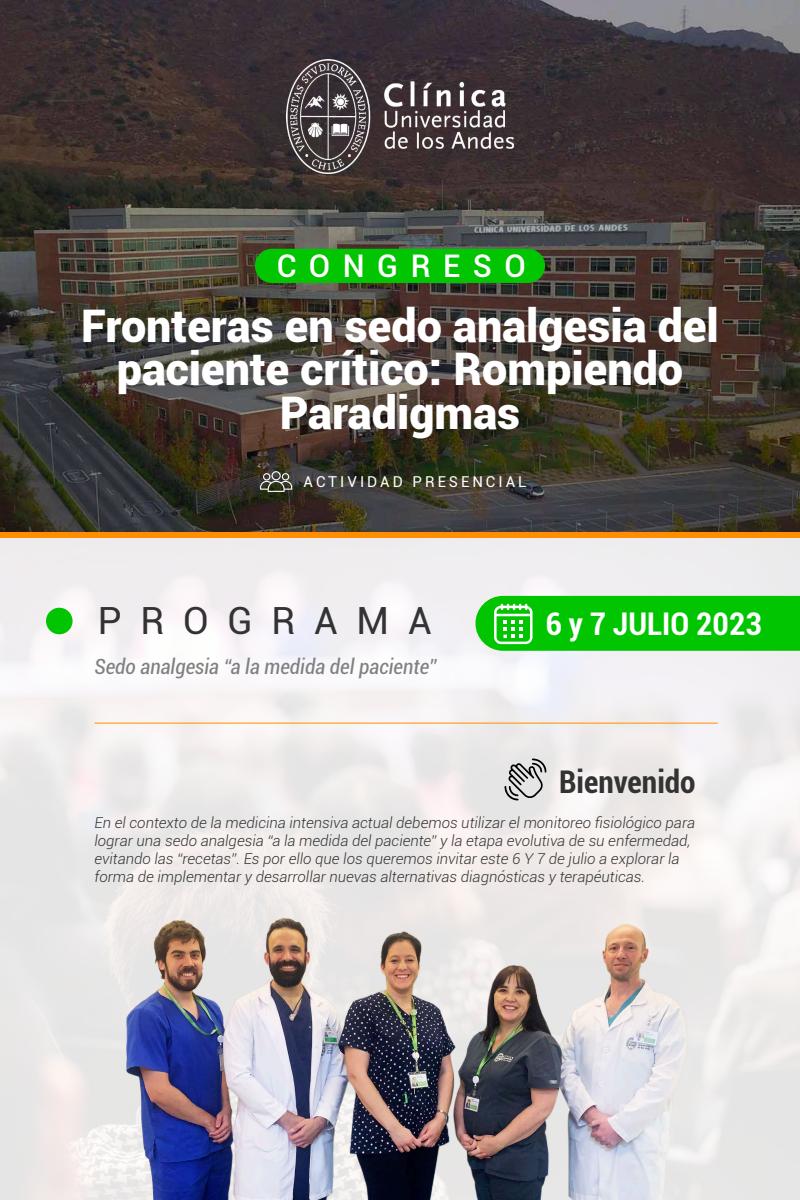
<style>
.page{position:relative;width:800px;height:1200px;background:#fff}
.page>*{position:absolute;margin:0;border:0;box-sizing:border-box;transform-origin:0 0}
.t1{font:900 45px/43.8px "Roboto";color:#fff;text-align:center}
.t2{font:37.5px "Roboto";letter-spacing:.5em;color:#333}
.t3{font:700 condensed 31.25px "Roboto";color:#fff}
.t4{font:700 condensed 31.25px "Roboto";color:#333}
.t5{font:500 31.19px "Roboto";letter-spacing:.4em;color:#fff}
.t6{font:italic condensed 21px "Roboto";color:#808080}
.t7{font:italic 300 15px/18px "Roboto";color:#333}
.t8{font:15px "Roboto";letter-spacing:.2em;color:#fff}
</style>
<div class="page">
<svg style="left:0;top:0;width:800px;height:532px;background:#403934"></svg>
<div style="left:0;top:534px;width:800px;height:666px;background:linear-gradient(to bottom,#f4f1f3,#e9e7e5)"></div>
<img style="left:287px;top:60px;width:226px;height:114px">
<div style="left:0;top:532px;width:800px;height:6px;background:#ff8d00"></div>
<div style="left:255px;top:249px;width:290px;height:34px;background:#00c500;border-radius:17px"></div>
<svg style="left:475px;top:596px;width:325px;height:55px;background:#0ec70e"></svg>
<img style="left:125px;top:917px;width:562px;height:283px">
<div style="left:46px;top:608px;width:27px;height:26px;background:#00c500;border-radius:50%"></div>
<hr style="left:95px;top:723px;width:623px;height:1px;background:#ff8d00">
<svg style="left:505px;top:759px;width:41px;height:41px;background:#adadad"></svg>
<svg style="left:260px;top:471px;width:32px;height:21px"></svg>
<h3 class="t5" style="left:277px;top:244px;width:251px">CONGRESO</h3>
<h1 class="t1" style="left:81px;top:302px;width:639px">Fronteras en sedo analgesia del paciente crítico: Rompiendo<br>Paradigmas</h1>
<p class="t8" style="left:304px;top:471px;width:224px">ACTIVIDAD PRESENCIAL</p>
<h2 class="t2" style="left:98px;top:595px;width:336px">PROGRAMA</h2>
<h3 class="t3" style="left:546px;top:602px;width:218px">6 y 7 JULIO 2023</h3>
<h3 class="t6" style="left:95px;top:652px;width:344px">Sedo analgesia “a la medida del paciente”</h3>
<h3 class="t4" style="left:559px;top:760px;width:138px">Bienvenido</h3>
<p class="t7" style="left:95px;top:813px;width:602px">En el contexto de la medicina intensiva actual debemos utilizar el monitoreo fisiológico para lograr una sedo analgesia “a la medida del paciente” y la etapa evolutiva de su enfermedad, evitando las “recetas”. Es por ello que los queremos invitar este 6 Y 7 de julio a explorar la forma de implementar y desarrollar nuevas alternativas diagnósticas y terapéuticas.</p>
</div>
